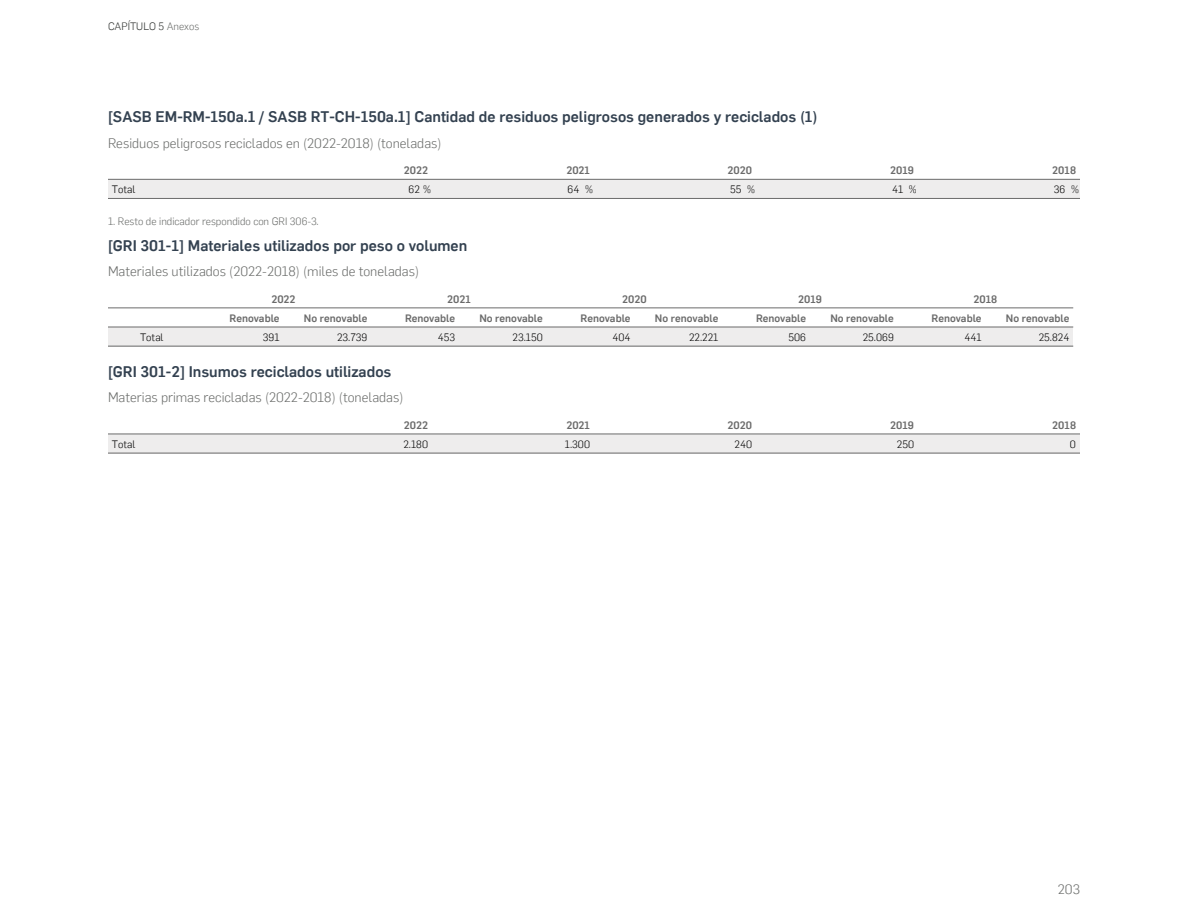
<style>
.page{position:relative;width:1188px;height:918px;background:#fff}
.page>*{position:absolute;margin:0;border:0;box-sizing:border-box;transform-origin:0 0}
.t1{font:500 15px "Flama";color:#334150}
.t2{font:300 13.5px "Flama";color:#6b6d6b}
.t3{font:500 10.5px "Flama";color:#6b6b6b}
.t4{font:300 10.5px "Flama";color:#000}
.t5{font:300 10.5px "Flama";color:#6b6d6b}
.t6{font:300 10.5px "Flama";color:#2f3230}
.s1{color:#6b6d6b}
</style>
<div class="page">
<div style="left:108px;top:179px;width:162px;height:19px;background:#eeeded"></div>
<div style="left:270px;top:179px;width:162px;height:19px;background:#eeeded"></div>
<div style="left:432px;top:179px;width:324px;height:19px;background:#eeeded"></div>
<div style="left:756px;top:179px;width:162px;height:19px;background:#eeeded"></div>
<div style="left:918px;top:179px;width:162px;height:19px;background:#eeeded"></div>
<hr style="left:108px;top:179px;width:972px;height:1px;background:#6b6b6b">
<hr style="left:108px;top:198px;width:972px;height:1px;background:#6b6b6b">
<div style="left:108px;top:327px;width:88px;height:19px;background:#eeeded"></div>
<div style="left:196px;top:327px;width:702px;height:19px;background:#eeeded"></div>
<div style="left:898px;top:327px;width:88px;height:19px;background:#eeeded"></div>
<div style="left:986px;top:327px;width:87px;height:19px;background:#eeeded"></div>
<hr style="left:108px;top:308px;width:965px;height:1px;background:#6b6b6b">
<hr style="left:108px;top:327px;width:965px;height:1px;background:#6b6b6b">
<hr style="left:108px;top:346px;width:965px;height:1px;background:#6b6b6b">
<div style="left:108px;top:434px;width:162px;height:19px;background:#eeeded"></div>
<div style="left:270px;top:434px;width:162px;height:19px;background:#eeeded"></div>
<div style="left:918px;top:434px;width:162px;height:19px;background:#eeeded"></div>
<div style="left:756px;top:434px;width:162px;height:19px;background:#eeeded"></div>
<div style="left:594px;top:434px;width:162px;height:19px;background:#eeeded"></div>
<div style="left:432px;top:434px;width:162px;height:19px;background:#eeeded"></div>
<hr style="left:108px;top:434px;width:972px;height:1px;background:#6b6b6b">
<hr style="left:108px;top:453px;width:972px;height:1px;background:#6b6b6b">
<p class="t6" style="left:108px;top:20px;width:93px">CAPÍTULO 5 <span class="s1">Anexos</span></p>
<p class="t1" style="left:108px;top:108px;width:711px">[SASB EM-RM-150a.1 / SASB RT-CH-150a.1] Cantidad de residuos peligrosos generados y reciclados (1)</p>
<p class="t2" style="left:108px;top:135px;width:335px">Residuos peligrosos reciclados en (2022-2018) (toneladas)</p>
<p class="t3" style="left:404px;top:164px;width:26px">2022</p>
<p class="t3" style="left:566px;top:164px;width:25px">2021</p>
<p class="t3" style="left:728px;top:164px;width:26px">2020</p>
<p class="t3" style="left:890px;top:164px;width:25px">2019</p>
<p class="t3" style="left:1052px;top:164px;width:25px">2018</p>
<p class="t4" style="left:112px;top:183px;width:25px">Total</p>
<p class="t4" style="left:409px;top:183px;width:24px">62 %</p>
<p class="t4" style="left:568px;top:183px;width:27px">64 %</p>
<p class="t4" style="left:730px;top:183px;width:26px">55 %</p>
<p class="t4" style="left:892px;top:183px;width:26px">41 %</p>
<p class="t4" style="left:1054px;top:183px;width:27px">36 %</p>
<p class="t5" style="left:108px;top:215px;width:212px">1. Resto de indicador respondido con GRI 306-3.</p>
<p class="t1" style="left:108px;top:237px;width:361px">[GRI 301-1] Materiales utilizados por peso o volumen</p>
<p class="t2" style="left:108px;top:264px;width:313px">Materiales utilizados (2022-2018) (miles de toneladas)</p>
<p class="t3" style="left:271px;top:293px;width:26px">2022</p>
<p class="t3" style="left:447px;top:293px;width:25px">2021</p>
<p class="t3" style="left:622px;top:293px;width:26px">2020</p>
<p class="t3" style="left:798px;top:293px;width:25px">2019</p>
<p class="t3" style="left:974px;top:293px;width:25px">2018</p>
<p class="t3" style="left:230px;top:312px;width:52px">Renovable</p>
<p class="t3" style="left:304px;top:312px;width:65px">No renovable</p>
<p class="t3" style="left:405px;top:312px;width:52px">Renovable</p>
<p class="t3" style="left:479px;top:312px;width:65px">No renovable</p>
<p class="t3" style="left:580px;top:312px;width:52px">Renovable</p>
<p class="t3" style="left:655px;top:312px;width:65px">No renovable</p>
<p class="t3" style="left:756px;top:312px;width:52px">Renovable</p>
<p class="t3" style="left:830px;top:312px;width:65px">No renovable</p>
<p class="t3" style="left:932px;top:312px;width:52px">Renovable</p>
<p class="t3" style="left:1006px;top:312px;width:65px">No renovable</p>
<p class="t4" style="left:140px;top:331px;width:25px">Total</p>
<p class="t4" style="left:263px;top:331px;width:18px">391</p>
<p class="t4" style="left:337px;top:331px;width:32px">23.739</p>
<p class="t4" style="left:438px;top:331px;width:19px">453</p>
<p class="t4" style="left:513px;top:331px;width:32px">23.150</p>
<p class="t4" style="left:612px;top:331px;width:20px">404</p>
<p class="t4" style="left:689px;top:331px;width:31px">22.221</p>
<p class="t4" style="left:789px;top:331px;width:19px">506</p>
<p class="t4" style="left:863px;top:331px;width:33px">25.069</p>
<p class="t4" style="left:964px;top:331px;width:19px">441</p>
<p class="t4" style="left:1039px;top:331px;width:32px">25.824</p>
<p class="t1" style="left:108px;top:363px;width:285px">[GRI 301-2] Insumos reciclados utilizados</p>
<p class="t2" style="left:108px;top:390px;width:297px">Materias primas recicladas (2022-2018) (toneladas)</p>
<p class="t3" style="left:404px;top:419px;width:26px">2022</p>
<p class="t3" style="left:566px;top:419px;width:25px">2021</p>
<p class="t3" style="left:728px;top:419px;width:26px">2020</p>
<p class="t3" style="left:890px;top:419px;width:25px">2019</p>
<p class="t3" style="left:1052px;top:419px;width:25px">2018</p>
<p class="t4" style="left:112px;top:438px;width:25px">Total</p>
<p class="t4" style="left:403px;top:438px;width:26px">2.180</p>
<p class="t4" style="left:565px;top:438px;width:27px">1.300</p>
<p class="t4" style="left:735px;top:438px;width:19px">240</p>
<p class="t4" style="left:897px;top:438px;width:19px">250</p>
<p class="t4" style="left:1070px;top:438px;width:8px">0</p>
<p class="t2" style="left:1058px;top:882px;width:24px">203</p>
</div>
